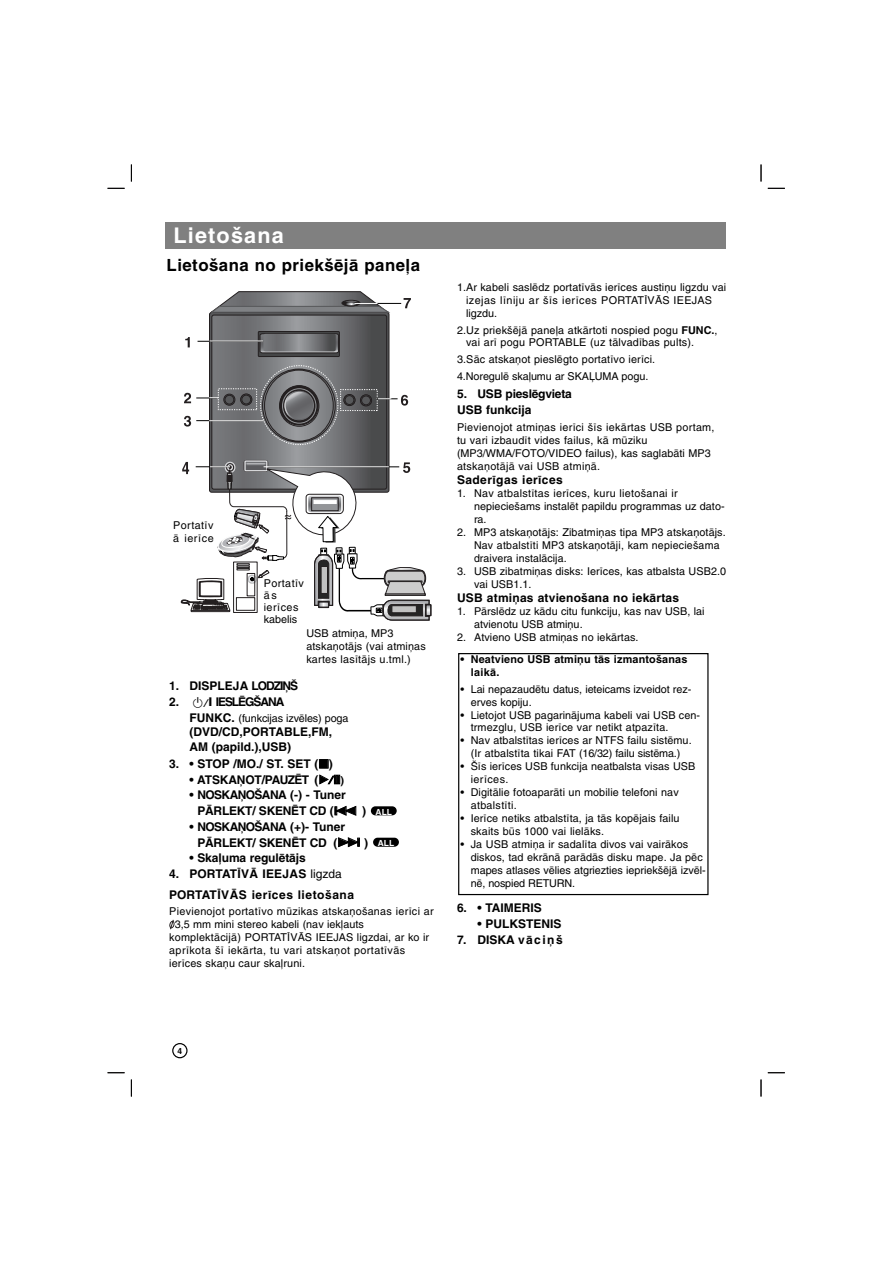
<style>
.page{position:relative;width:893px;height:1263px;background:#fff}
.page>*{position:absolute;margin:0;border:0;box-sizing:border-box;transform-origin:0 0}
.t1{font:700 21.6px "Helvetica CE";letter-spacing:.055em;color:#fff}
.t2{font:700 16.8px "Helvetica CE";letter-spacing:.025em;color:#000}
.t3{font:700 12px/14.4px "Helvetica CE";color:#000}
.t4{font:700 12px/15.9px "Helvetica CE";letter-spacing:-.02em;color:#000}
.t5{font:700 12px/21.1px "Helvetica CE";letter-spacing:.035em;color:#000}
.t6{font:700 12px "Helvetica CE";letter-spacing:.02em;color:#000}
.t7{font:700 12px "Helvetica CE";letter-spacing:-.035em;color:#000}
.t8{font:700 12px "Helvetica CE";letter-spacing:-.085em;color:#000}
.t9{font:700 12px "Helvetica CE";letter-spacing:.12em;color:#000}
.t10{font:10.8px/12.9px "Helvetica CE";letter-spacing:.01em;color:#000}
.t11{font:10.8px "Helvetica CE";letter-spacing:.035em;color:#000}
.t12{font:700 10.8px/12.9px "Helvetica CE";letter-spacing:.015em;color:#000}
.t13{font:10.8px/11.9px "Helvetica CE";letter-spacing:.04em;color:#000}
.t14{font:10.8px "Helvetica CE";letter-spacing:-.01em;color:#000}
.t15{font:700 8.4px "Helvetica CE";color:#fff}
.t16{font:700 8.4px "Helvetica CE";color:#000}
.s1{font-family:"Sony PS Common";font-weight:400;font-size:10.8px}
.s2{font-weight:700;font-size:12px}
.s3{font-family:"Sony PS Common";font-weight:400}
.s4{font-size:10.8px}
.s5{font-weight:400}
.s6{font-weight:700}
</style>
<div class="page">
<svg style="left:172px;top:1043px;width:15px;height:15px"></svg>
<svg style="left:131px;top:165px;width:1px;height:17px"></svg>
<svg style="left:760px;top:165px;width:1px;height:17px"></svg>
<svg style="left:131px;top:1080px;width:1px;height:17px"></svg>
<svg style="left:760px;top:1080px;width:1px;height:17px"></svg>
<svg style="left:108px;top:188px;width:17px;height:1px"></svg>
<svg style="left:767px;top:188px;width:17px;height:1px"></svg>
<svg style="left:108px;top:1072px;width:17px;height:1px"></svg>
<svg style="left:767px;top:1072px;width:17px;height:1px"></svg>
<div style="left:165px;top:222px;width:561px;height:27px;background:#808080"></div>
<svg style="left:181px;top:291px;width:250px;height:330px"></svg>
<hr style="left:263px;top:466px;width:126px;height:1px;background:#fff">
<svg style="left:169px;top:919px;width:5px;height:11px"></svg>
<div style="left:373px;top:838px;width:26px;height:9px;background:#000;border-radius:5px"></div>
<div style="left:371px;top:806px;width:25px;height:9px;background:#000;border-radius:5px"></div>
<div style="left:458px;top:653px;width:250px;height:242px;border:1px solid #000"></div>
<h1 class="t1" style="left:173px;top:227px;width:112px">Lietošana</h1>
<h2 class="t2" style="left:167px;top:259px;width:255px">Lietošana no priekšējā paneļa</h2>
<p class="t13" style="left:173px;top:520px;width:42px;line-height:12.9px">Portatīv ā ierīce</p>
<p class="t13" style="left:264px;top:579px;width:42px">Portatīv ās ierīces kabelis</p>
<p class="t10" style="left:306px;top:627px;width:121px">USB atmiņa, MP3 atskaņotājs (vai atmiņas kartes lasītājs u.tml.)</p>
<p class="t3" style="left:169px;top:679px;width:130px">1. DISPLEJA LODZIŅŠ</p>
<p class="t8" style="left:169px;top:697px;width:117px">2. <sub>1/</sub><span class="s1">[</span> IESLĒGŠANA</p>
<p class="t14" style="left:190px;top:714px;width:160px"><span class="s2">FUNKC.</span> (funkcijas izvēles) poga</p>
<p class="t3" style="left:190px;top:726px;width:144px">(DVD/CD,PORTABLE,FM,<br>AM (papild.),USB)</p>
<p class="t3" style="left:169px;top:757px;width:165px">3. • STOP /MO./ ST. SET (<span class="s3">x</span>)</p>
<p class="t7" style="left:190px;top:775px;width:156px">• ATSKAŅOT/PAUZĒT (<span class="s3">B</span><span class="s1">/[]</span><span class="s4">)</span></p>
<p class="t4" style="left:197px;top:788px;width:170px;text-indent:-8px">• NOSKAŅOŠANA (-) - Tuner<br>PĀRLEKT/ SKENĒT CD (<span class="s3">.</span> )</p>
<p class="t4" style="left:197px;top:820px;width:172px;text-indent:-8px">• NOSKAŅOŠANA (+)- Tuner<br>PĀRLEKT/ SKENĒT CD (<span class="s3">&gt;</span> )</p>
<p class="t3" style="left:190px;top:852px;width:118px">• Skaļuma regulētājs</p>
<p class="t5" style="left:169px;top:865px;width:186px">4. PORTATĪVĀ IEEJAS <span class="s5">ligzda<br></span>PORTATĪVĀS ierīces lietošana</p>
<p class="t10" style="left:169px;top:905px;width:266px">Pievienojot portatīvo mūzikas atskaņošanas ierīci ar</p>
<p class="t10" style="left:175px;top:919px;width:190px">3,5 mm mini stereo kabeli (nav iekļauts</p>
<p class="t10" style="left:169px;top:932px;width:261px">komplektācijā) PORTATĪVĀS IEEJAS ligzdai, ar ko ir</p>
<p class="t11" style="left:169px;top:946px;width:237px">aprīkota šī iekārta, tu vari atskaņot portatīvās</p>
<p class="t10" style="left:169px;top:958px;width:137px">ierīces skaņu caur skaļruni.</p>
<p class="t15" style="left:375px;top:808px;width:18px">ALL</p>
<p class="t15" style="left:378px;top:840px;width:18px">ALL</p>
<p class="t10" style="left:466px;top:282px;width:262px;text-indent:-9px">1.Ar kabeli saslēdz portatīvās ierīces austiņu ligzdu vai izejas līniju ar šīs ierīces PORTATĪVĀS IEEJAS ligzdu.</p>
<p class="t10" style="left:466px;top:324px;width:253px;text-indent:-9px">2.Uz priekšējā paneļa atkārtoti nospied pogu <span class="s6">FUNC.</span>, vai arī pogu PORTABLE (uz tālvadības pults).</p>
<p class="t10" style="left:457px;top:351px;width:200px;line-height:17.2px">3.Sāc atskaņot pieslēgto portatīvo ierīci.<br>4.Noregulē skaļumu ar SKAĻUMA pogu.</p>
<p class="t4" style="left:457px;top:387px;width:116px">5. USB pieslēgvieta<br>USB funkcija</p>
<p class="t10" style="left:457px;top:422px;width:259px">Pievienojot atmiņas ierīci šīs iekārtas USB portam, tu vari izbaudīt vides failus, kā mūziku (MP3/WMA/FOTO/VIDEO failus), kas saglabāti MP3 atskaņotājā vai USB atmiņā.</p>
<p class="t5" style="left:457px;top:470px;width:107px">Saderīgas ierīces</p>
<p class="t10" style="left:474px;top:488px;width:252px;text-indent:-17px">1. Nav atbalstītas ierīces, kuru lietošanai ir nepieciešams instalēt papildu programmas uz dato&shy;ra.</p>
<p class="t10" style="left:474px;top:527px;width:253px;text-indent:-17px">2. MP3 atskaņotājs: Zibatmiņas tipa MP3 atskaņotājs.<br>Nav atbalstīti MP3 atskaņotāji, kam nepieciešama draivera instalācija.</p>
<p class="t10" style="left:474px;top:566px;width:254px;text-indent:-17px">3. USB zibatmiņas disks: Ierīces, kas atbalsta USB2.0 vai USB1.1.</p>
<p class="t6" style="left:457px;top:593px;width:224px">USB atmiņas atvienošana no iekārtas</p>
<p class="t10" style="left:474px;top:606px;width:232px;text-indent:-17px">1. Pārslēdz uz kādu citu funkciju, kas nav USB, lai atvienotu USB atmiņu.</p>
<p class="t10" style="left:457px;top:632px;width:183px">2. Atvieno USB atmiņas no iekārtas.</p>
<p class="t12" style="left:470px;top:654px;width:218px;text-indent:-10px">• Neatvieno USB atmiņu tās izmantošanas laikā.</p>
<p class="t10" style="left:470px;top:683px;width:222px;text-indent:-10px">• Lai nepazaudētu datus, ieteicams izveidot rez&shy;erves kopiju.</p>
<p class="t10" style="left:470px;top:709px;width:231px;text-indent:-10px">• Lietojot USB pagarinājuma kabeli vai USB cen&shy;trmezglu, USB ierīce var netikt atpazīta.</p>
<p class="t10" style="left:460px;top:735px;width:233px;text-align:center">• Nav atbalstītas ierīces ar NTFS failu sistēmu. (Ir atbalstīta tikai FAT (16/32) failu sistēma.)</p>
<p class="t10" style="left:470px;top:761px;width:226px;text-indent:-10px">• Šīs ierīces USB funkcija neatbalsta visas USB ierīces.</p>
<p class="t10" style="left:470px;top:787px;width:209px;text-indent:-10px">• Digitālie fotoaparāti un mobilie telefoni nav atbalstīti.</p>
<p class="t10" style="left:470px;top:813px;width:210px;text-indent:-10px">• Ierīce netiks atbalstīta, ja tās kopējais failu skaits būs 1000 vai lielāks.</p>
<p class="t10" style="left:470px;top:839px;width:236px;text-indent:-10px">• Ja USB atmiņa ir sadalīta divos vai vairākos diskos, tad ekrānā parādās disku mape. Ja pēc mapes atlases vēlies atgriezties iepriekšējā izvēl&shy;nē, nospied RETURN.</p>
<p class="t3" style="left:457px;top:901px;width:86px">6. • TAIMERIS</p>
<p class="t3" style="left:477px;top:917px;width:85px">• PULKSTENIS</p>
<p class="t9" style="left:457px;top:935px;width:107px">7. DISKA vāciņš</p>
<p class="t16" style="left:177px;top:1048px;width:6px">4</p>
</div>
